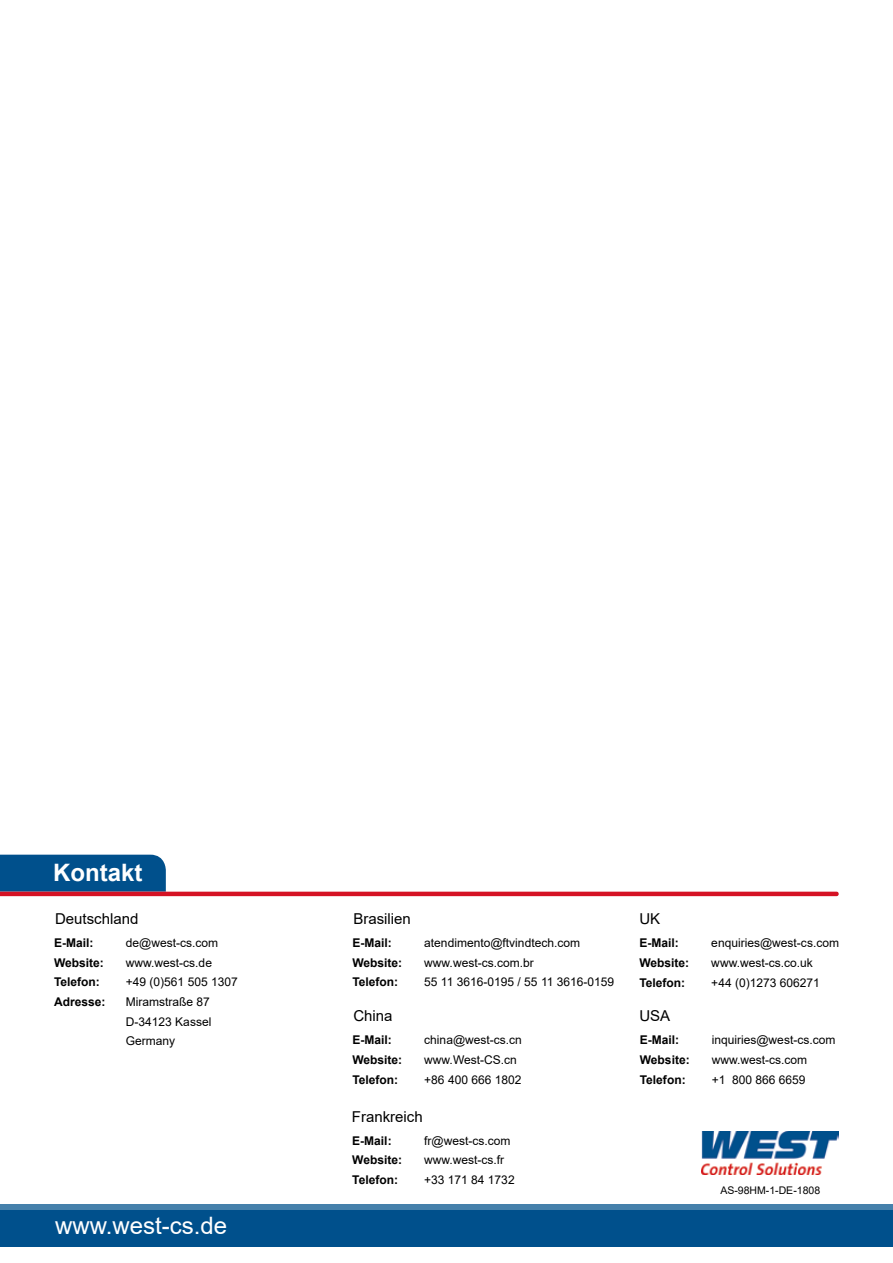
<style>
.page{position:relative;width:893px;height:1263px;background:#fff}
.page>*{position:absolute;margin:0;border:0;box-sizing:border-box;transform-origin:0 0}
.t1{font:24px "Arial";color:#fff}
.t2{font:700 24px "Arial";color:#fff}
.t3{font:15px "Arial";color:#000}
.t4{font:12px/19.6px "Arial";color:#000;text-align:justify}
.t5{font:700 12px "Arial";color:#000}
.t6{font:10.5px "Arial";color:#000}
</style>
<div class="page">
<svg style="left:0;top:855px;width:839px;height:41px"></svg>
<img style="left:702px;top:1131px;width:137px;height:43px">
<svg style="left:0;top:1204px;width:893px;height:7px;fill:#4580ab"></svg>
<div style="left:0;top:1211px;width:893px;height:36px;background:#00508c"></div>
<h1 class="t2" style="left:53px;top:856px;width:91px">Kontakt</h1>
<p class="t3" style="left:55px;top:908px;width:85px">Deutschland</p>
<p class="t5" style="left:54px;top:934px;width:41px">E-Mail:</p>
<p class="t4" style="left:126px;top:933px;width:94px">de@west-cs.com</p>
<p class="t5" style="left:54px;top:954px;width:51px">Website:</p>
<p class="t4" style="left:126px;top:953px;width:88px">www.west-cs.de</p>
<p class="t5" style="left:54px;top:974px;width:47px">Telefon:</p>
<p class="t4" style="left:126px;top:972px;width:113px">+49 (0)561 505 1307</p>
<p class="t5" style="left:54px;top:993px;width:53px">Adresse:</p>
<p class="t4" style="left:126px;top:992px;width:87px">Miramstraße 87<br>D-34123 Kassel Germany</p>
<h1 class="t1" style="left:55px;top:1209px;width:174px">www.west-cs.de</h1>
<p class="t3" style="left:353px;top:908px;width:59px">Brasilien</p>
<p class="t5" style="left:352px;top:934px;width:41px">E-Mail:</p>
<p class="t4" style="left:424px;top:933px;width:157px">atendimento@ftvindtech.com</p>
<p class="t5" style="left:352px;top:954px;width:51px">Website:</p>
<p class="t4" style="left:424px;top:953px;width:111px">www.west-cs.com.br</p>
<p class="t5" style="left:352px;top:974px;width:47px">Telefon:</p>
<p class="t4" style="left:424px;top:972px;width:191px">55 11 3616-0195 / 55 11 3616-0159</p>
<p class="t3" style="left:353px;top:1005px;width:41px">China</p>
<p class="t5" style="left:352px;top:1031px;width:41px">E-Mail:</p>
<p class="t4" style="left:424px;top:1030px;width:99px">china@west-cs.cn</p>
<p class="t5" style="left:352px;top:1051px;width:51px">Website:</p>
<p class="t4" style="left:424px;top:1050px;width:94px">www.West-CS.cn</p>
<p class="t5" style="left:352px;top:1071px;width:47px">Telefon:</p>
<p class="t4" style="left:424px;top:1069px;width:99px">+86 400 666 1802</p>
<p class="t3" style="left:352px;top:1106px;width:72px">Frankreich</p>
<p class="t5" style="left:352px;top:1132px;width:41px">E-Mail:</p>
<p class="t4" style="left:424px;top:1131px;width:88px">fr@west-cs.com</p>
<p class="t5" style="left:352px;top:1152px;width:51px">Website:</p>
<p class="t4" style="left:424px;top:1150px;width:82px">www.west-cs.fr</p>
<p class="t5" style="left:352px;top:1171px;width:47px">Telefon:</p>
<p class="t4" style="left:424px;top:1170px;width:92px">+33 171 84 1732</p>
<p class="t3" style="left:639px;top:908px;width:22px">UK</p>
<p class="t5" style="left:639px;top:935px;width:41px">E-Mail:</p>
<p class="t4" style="left:711px;top:933px;width:129px">enquiries@west-cs.com</p>
<p class="t5" style="left:639px;top:954px;width:51px">Website:</p>
<p class="t4" style="left:711px;top:953px;width:103px">www.west-cs.co.uk</p>
<p class="t5" style="left:639px;top:974px;width:47px">Telefon:</p>
<p class="t4" style="left:711px;top:973px;width:110px">+44 (0)1273 606271</p>
<p class="t3" style="left:639px;top:1005px;width:32px">USA</p>
<p class="t5" style="left:640px;top:1031px;width:41px">E-Mail:</p>
<p class="t4" style="left:712px;top:1030px;width:125px">inquiries@west-cs.com</p>
<p class="t5" style="left:640px;top:1051px;width:51px">Website:</p>
<p class="t4" style="left:712px;top:1050px;width:97px">www.west-cs.com</p>
<p class="t5" style="left:640px;top:1071px;width:47px">Telefon:</p>
<p class="t4" style="left:712px;top:1069px;width:95px">+1 800 866 6659</p>
<p class="t6" style="left:720px;top:1183px;width:101px">AS-98HM-1-DE-1808</p>
</div>
